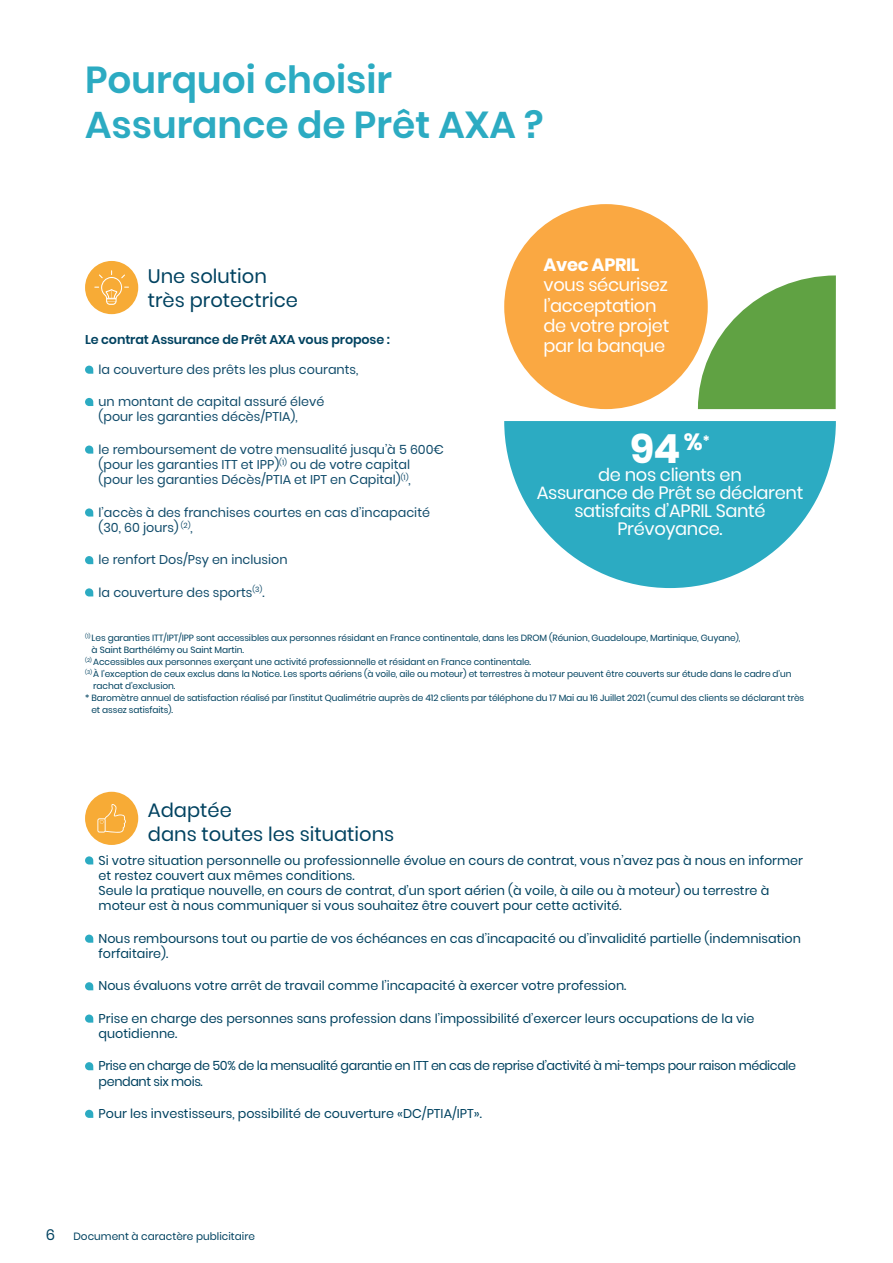
<style>
.page{position:relative;width:893px;height:1263px;background:#fff}
.page>*{position:absolute;margin:0;border:0;box-sizing:border-box;transform-origin:0 0}
.t1{font:700 40.2px "Poppins";color:#fff}
.t2{font:600 37.5px/45px "Poppins";color:#2cabc2}
.t3{font:19.5px/23.4px "Poppins";color:#004260}
.t4{font:17.85px/17.9px "Poppins";letter-spacing:-.02em;color:#fff}
.Texte_courant{font:12.75px/15.3px "Poppins";color:#004260}
.Chapeau{font:12.75px/15.3px "Poppins";color:#114c6b}
.Texte_courant-2{font:12.75px/15.3px "Poppins";letter-spacing:-.03em;color:#004260}
.Chapeau-2{font:600 12.75px "Poppins";letter-spacing:-.01em;color:#004260}
.t5{font:10.5px "Poppins";color:#004260}
.Chapeau-3{font:9px/12px "Poppins";letter-spacing:-.01em;color:#004260}
.s1{font-weight:700}
.s2{font-size:15px}
</style>
<div class="page">
<div style="left:85px;top:261px;width:53px;height:53px;background:#f7ab36;border-radius:50%"></div>
<svg style="left:94px;top:270px;width:35px;height:35px"></svg>
<svg style="left:85px;top:366px;width:8px;height:8px"></svg>
<svg style="left:85px;top:398px;width:8px;height:8px"></svg>
<svg style="left:85px;top:445px;width:8px;height:9px"></svg>
<svg style="left:85px;top:508px;width:8px;height:9px"></svg>
<svg style="left:85px;top:556px;width:8px;height:8px"></svg>
<svg style="left:85px;top:588px;width:8px;height:8px"></svg>
<div style="left:85px;top:792px;width:53px;height:53px;background:#f7ab36;border-radius:50%"></div>
<svg style="left:97px;top:804px;width:29px;height:29px"></svg>
<svg style="left:85px;top:856px;width:8px;height:8px"></svg>
<svg style="left:85px;top:934px;width:8px;height:9px"></svg>
<svg style="left:85px;top:982px;width:8px;height:8px"></svg>
<svg style="left:85px;top:1014px;width:8px;height:9px"></svg>
<svg style="left:85px;top:1062px;width:8px;height:8px"></svg>
<svg style="left:85px;top:1110px;width:8px;height:8px"></svg>
<svg style="left:504px;top:421px;width:332px;height:167px;fill:#2cabc2"></svg>
<svg style="left:698px;top:275px;width:138px;height:134px"></svg>
<div style="left:504px;top:204px;width:204px;height:205px;background:#faa842;border-radius:50%"></div>
<p class="t2" style="left:85px;top:57px;width:460px">Pourquoi choisir<br>Assurance de Prêt AXA ?</p>
<p class="t3" style="left:148px;top:265px;width:152px">Une solution très protectrice</p>
<p class="Chapeau-2" style="left:85px;top:332px;width:306px">Le contrat Assurance de Prêt AXA vous propose :</p>
<p class="Chapeau" style="left:99px;top:362px;width:261px">la couverture des prêts les plus courants,</p>
<p class="Chapeau" style="left:99px;top:394px;width:227px">un montant de capital assuré élevé (pour les garanties décès/PTIA),</p>
<p class="Chapeau" style="left:99px;top:442px;width:347px">le remboursement de votre mensualité jusqu’à 5 600€ (pour les garanties ITT et IPP)<sup>(1)</sup> ou de votre capital (pour les garanties Décès/PTIA et IPT en Capital)<sup>(1)</sup>,</p>
<p class="Chapeau" style="left:99px;top:504px;width:333px">l’accès à des franchises courtes en cas d’incapacité (30, 60 jours) <sup>(2)</sup>,</p>
<p class="Chapeau" style="left:99px;top:552px;width:191px">le renfort Dos/Psy en inclusion</p>
<p class="Chapeau" style="left:99px;top:584px;width:168px">la couverture des sports<sup>(3)</sup>.</p>
<p class="t4" style="left:543px;top:255px;width:126px;line-height:20.1px"><span class="s1">Avec APRIL </span>vous sécurisez</p>
<p class="t4" style="left:543px;top:295px;width:127px;line-height:20.1px">l’acceptation de votre projet</p>
<p class="t4" style="left:543px;top:337px;width:123px">par la banque</p>
<p class="t1" style="left:630px;top:426px;width:81px">94 <sup>%</sup><sup>*</sup></p>
<p class="t4" style="left:537px;top:466px;width:268px;text-align:center">de nos clients en<br>Assurance de Prêt se déclarent satisfaits d’APRIL Santé<br>Prévoyance.</p>
<p class="Chapeau-3" style="left:92px;top:632px;width:650px;text-indent:-7px"><sup>(1)</sup> Les garanties ITT/IPT/IPP sont accessibles aux personnes résidant en France continentale, dans les DROM (Réunion, Guadeloupe, Martinique, Guyane), à Saint Barthélémy ou Saint Martin.</p>
<p class="Chapeau-3" style="left:85px;top:656px;width:448px"><sup>(2)</sup> Accessibles aux personnes exerçant une activité professionnelle et résidant en France continentale.</p>
<p class="Chapeau-3" style="left:93px;top:668px;width:700px;text-indent:-8px"><sup>(3)</sup> À l’exception de ceux exclus dans la Notice. Les sports aériens (à voile, aile ou moteur) et terrestres à moteur peuvent être couverts sur étude dans le cadre d’un rachat d’exclusion.</p>
<p class="Chapeau-3" style="left:91px;top:692px;width:714px;text-indent:-6px">* Baromètre annuel de satisfaction réalisé par l’institut Qualimétrie auprès de 412 clients par téléphone du 17 Mai au 16 Juillet 2021 (cumul des clients se déclarant très et assez satisfaits).</p>
<p class="t3" style="left:148px;top:799px;width:248px">Adaptée<br>dans toutes les situations</p>
<p class="Texte_courant" style="left:99px;top:852px;width:706px">Si votre situation personnelle ou professionnelle évolue en cours de contrat, vous n’avez pas à nous en informer et restez couvert aux mêmes conditions.<br>Seule la pratique nouvelle, en cours de contrat, d’un sport aérien (à voile, à aile ou à moteur) ou terrestre à moteur est à nous communiquer si vous souhaitez être couvert pour cette activité.</p>
<p class="Texte_courant" style="left:99px;top:931px;width:704px">Nous remboursons tout ou partie de vos échéances en cas d’incapacité ou d’invalidité partielle (indemnisation forfaitaire).</p>
<p class="Texte_courant" style="left:99px;top:978px;width:529px">Nous évaluons votre arrêt de travail comme l’incapacité à exercer votre profession.</p>
<p class="Texte_courant" style="left:99px;top:1010px;width:657px">Prise en charge des personnes sans profession dans l’impossibilité d’exercer leurs occupations de la vie quotidienne.</p>
<p class="Texte_courant-2" style="left:99px;top:1058px;width:699px">Prise en charge de 50% de la mensualité garantie en ITT en cas de reprise d’activité à mi-temps pour raison médicale pendant six mois.</p>
<p class="Texte_courant" style="left:99px;top:1106px;width:385px">Pour les investisseurs, possibilité de couverture «DC/PTIA/IPT».</p>
<p class="t5" style="left:46px;top:1231px;width:211px"><span class="s2">6</span> Document à caractère publicitaire</p>
</div>
